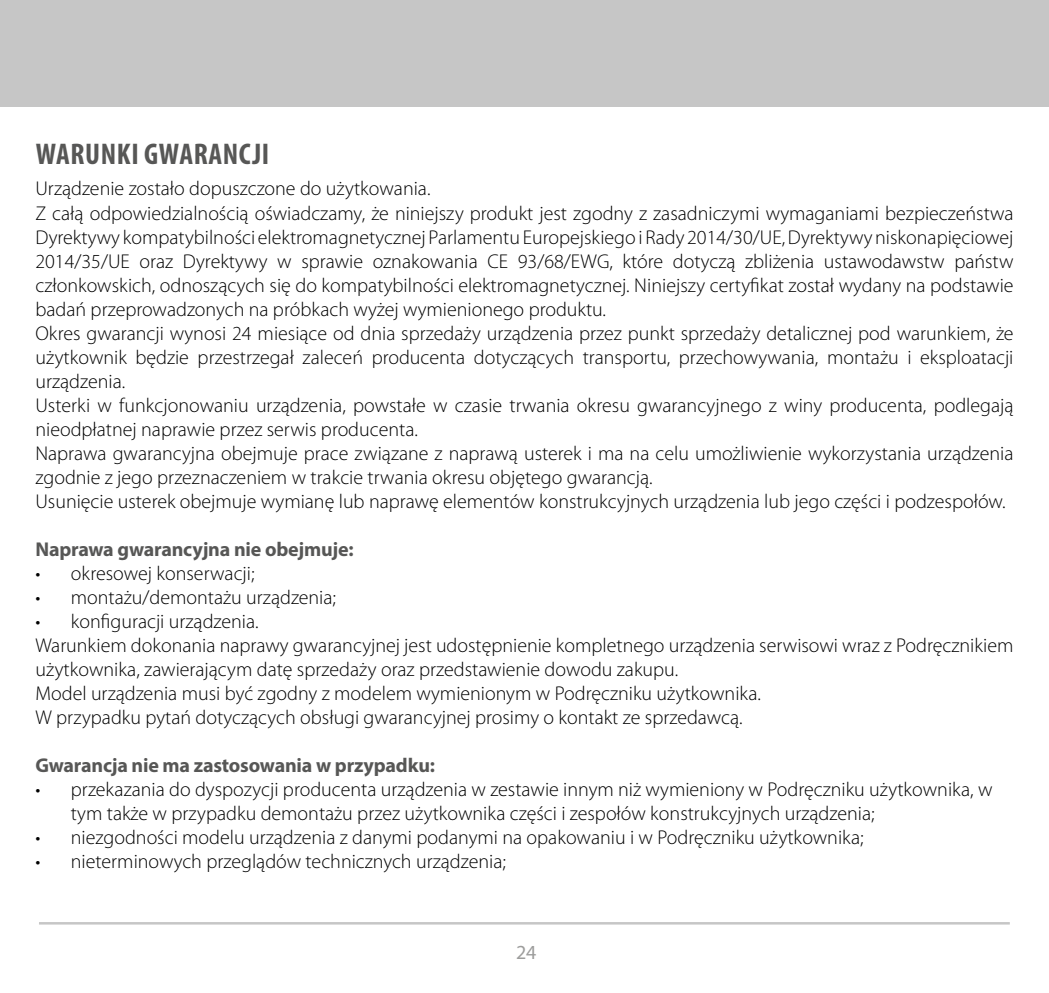
<style>
.page{position:relative;width:1049px;height:993px;background:#fff}
.page>*{position:absolute;margin:0;border:0;box-sizing:border-box;transform-origin:0 0}
.t1{font:700 condensed 30px "Myriad Pro";letter-spacing:.02em;color:#575756}
.t2{font:300 20px/24px "Myriad Pro";color:#000}
.t3{font:700 20px "Myriad Pro";letter-spacing:-.01em;color:#575756}
.t4{font:20px "Myriad Pro";color:#9d9d9c}
</style>
<div class="page">
<div style="left:0;top:0;width:1049px;height:106px;background:#c6c6c6"></div>
<hr style="left:39px;top:921px;width:971px;height:3px;background:#c6c6c6">
<h1 class="t1" style="left:36px;top:135px;width:235px">WARUNKI GWARANCJI</h1>
<p class="t2" style="left:35px;top:177px;width:980px">Urządzenie zostało dopuszczone do użytkowania.<br>Z całą odpowiedzialnością oświadczamy, że niniejszy produkt jest zgodny z zasadniczymi wymaganiami bezpieczeństwa Dyrektywy kompatybilności elektromagnetycznej Parlamentu Europejskiego i Rady 2014/30/UE, Dyrektywy niskonapięciowej 2014/35/UE oraz Dyrektywy w sprawie oznakowania CE 93/68/EWG, które dotyczą zbliżenia ustawodawstw państw członkowskich, odnoszących się do kompatybilności elektromagnetycznej. Niniejszy certyfikat został wydany na podstawie badań przeprowadzonych na próbkach wyżej wymienionego produktu.<br>Okres gwarancji wynosi 24 miesiące od dnia sprzedaży urządzenia przez punkt sprzedaży detalicznej pod warunkiem, że użytkownik będzie przestrzegał zaleceń producenta dotyczących transportu, przechowywania, montażu i eksploatacji urządzenia.<br>Usterki w funkcjonowaniu urządzenia, powstałe w czasie trwania okresu gwarancyjnego z winy producenta, podlegają nieodpłatnej naprawie przez serwis producenta.<br>Naprawa gwarancyjna obejmuje prace związane z naprawą usterek i ma na celu umożliwienie wykorzystania urządzenia zgodnie z jego przeznaczeniem w trakcie trwania okresu objętego gwarancją.<br>Usunięcie usterek obejmuje wymianę lub naprawę elementów konstrukcyjnych urządzenia lub jego części i podzespołów.</p>
<p class="t3" style="left:35px;top:536px;width:320px">Naprawa gwarancyjna nie obejmuje:</p>
<p class="t2" style="left:35px;top:561px;width:221px">• okresowej konserwacji;</p>
<p class="t2" style="left:35px;top:585px;width:302px">• montażu/demontażu urządzenia;</p>
<p class="t2" style="left:35px;top:609px;width:979px">• konfiguracji urządzenia.<br>Warunkiem dokonania naprawy gwarancyjnej jest udostępnienie kompletnego urządzenia serwisowi wraz z Podręcznikiem użytkownika, zawierającym datę sprzedaży oraz przedstawienie dowodu zakupu.<br>Model urządzenia musi być zgodny z modelem wymienionym w Podręczniku użytkownika.<br>W przypadku pytań dotyczących obsługi gwarancyjnej prosimy o kontakt ze sprzedawcą.</p>
<p class="t3" style="left:35px;top:752px;width:401px">Gwarancja nie ma zastosowania w przypadku:</p>
<p class="t2" style="left:71px;top:777px;width:923px;text-indent:-35px">• przekazania do dyspozycji producenta urządzenia w zestawie innym niż wymieniony w Podręczniku użytkownika, w tym także w przypadku demontażu przez użytkownika części i zespołów konstrukcyjnych urządzenia;</p>
<p class="t2" style="left:35px;top:825px;width:830px">• niezgodności modelu urządzenia z danymi podanymi na opakowaniu i w Podręczniku użytkownika;</p>
<p class="t2" style="left:35px;top:849px;width:472px">• nieterminowych przeglądów technicznych urządzenia;</p>
<p class="t4" style="left:516px;top:939px;width:22px">24</p>
</div>
